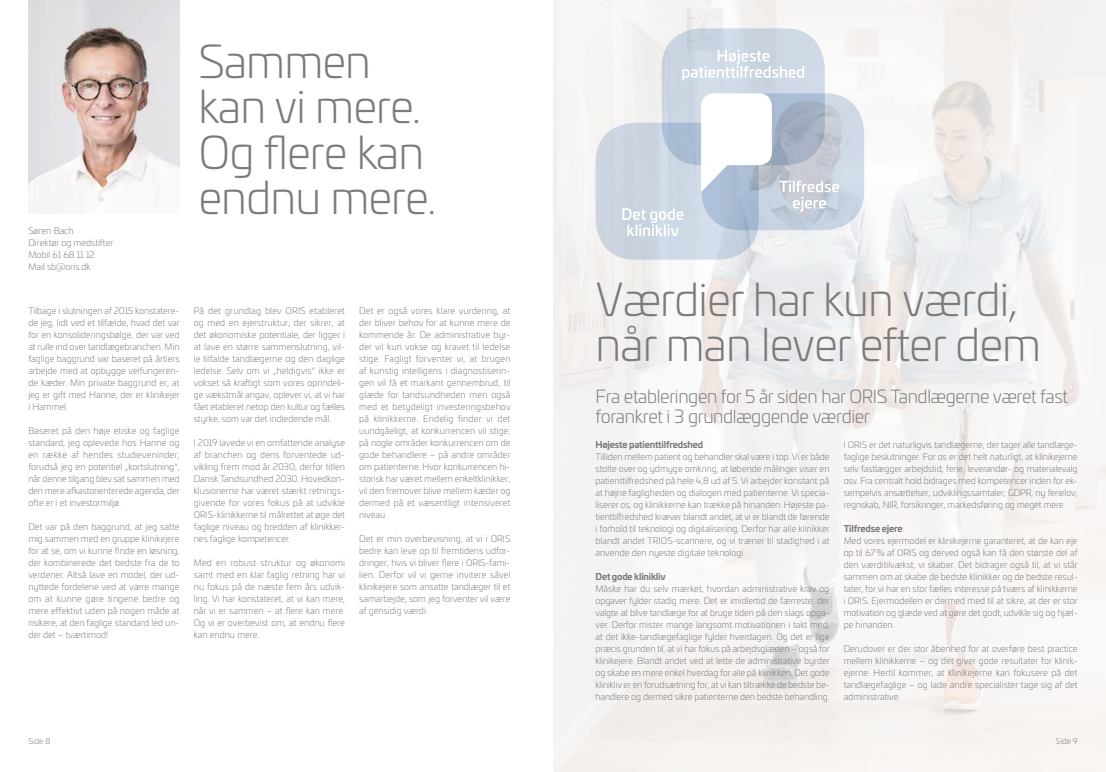
<style>
.page{position:relative;width:1106px;height:772px;background:#fff}
.page>*{position:absolute;margin:0;border:0;box-sizing:border-box;transform-origin:0 0}
.t1{font:300 45px/45px "Univia Pro";letter-spacing:-.02em;color:#7c7b7b}
.t2{font:300 18px/20px "Univia Pro";letter-spacing:-.02em;color:#7c7b7b}
.t3{font:300 9px/12px "Univia Pro";color:#7c7b7b;text-align:justify}
.t4{font:700 9px "Univia Pro";letter-spacing:-.02em;color:#7c7b7b}
.t5{font:300 8px "Univia Pro";color:#7c7b7b}
</style>
<div class="page">
<img style="left:553px;top:0;width:553px;height:771px">
<img style="left:28px;top:0;width:152px;height:213px">
<div style="left:595px;top:123px;width:163px;height:136px;background:#ccd5e1;border-radius:39px"></div>
<svg style="left:701px;top:93px;width:163px;height:137px;background:#c1ccdb"></svg>
<svg style="left:661px;top:28px;width:163px;height:137px;background:#bdc9d8"></svg>
<svg style="left:682px;top:50px;width:122px;height:31px"></svg>
<svg style="left:622px;top:208px;width:61px;height:28px"></svg>
<svg style="left:779px;top:180px;width:60px;height:31px"></svg>
<svg style="left:701px;top:93px;width:71px;height:99px"></svg>
<p class="t3" style="left:28px;top:224px;width:87px;text-align:left">Søren Bach<br>Direktør og medstifter<br>Mobil 61 68 11 12<br>Mail sb@oris.dk</p>
<p class="t3" style="left:28px;top:304px;width:153px">Tilbage i slutningen af 2015 konstatere&shy;de jeg, lidt ved et tilfælde, hvad det var for en konsolideringsbølge, der var ved at rulle ind over tandlægebranchen. Min faglige baggrund var baseret på årtiers arbejde med at opbygge velfungeren&shy;de kæder. Min private baggrund er, at jeg er gift med Hanne, der er klinikejer i Hammel.</p>
<p class="t3" style="left:28px;top:424px;width:153px">Baseret på den høje etiske og faglige standard, jeg oplevede hos Hanne og en række af hendes studieveninder, forudså jeg en potentiel „kortslutning“, når denne tilgang blev sat sammen med den mere afkastorienterede agenda, der ofte er i et investormiljø.</p>
<p class="t3" style="left:28px;top:520px;width:153px">Det var på den baggrund, at jeg satte mig sammen med en gruppe klinikejere for at se, om vi kunne finde en løsning, der kombinerede det bedste fra de to verdener. Altså lave en model, der ud&shy;nyttede fordelene ved at være mange om at kunne gøre tingene bedre og mere effektivt uden på nogen måde at risikere, at den faglige standard led un&shy;der det – tværtimod!</p>
<h1 class="t1" style="left:198px;top:37px;width:239px">Sammen kan vi mere.<br>Og flere kan endnu mere.</h1>
<p class="t3" style="left:194px;top:304px;width:153px">På det grundlag blev ORIS etableret og med en ejerstruktur, der sikrer, at det økonomiske potentiale, der ligger i at lave en større sammenslutning, vil&shy;le tilfalde tandlægerne og den daglige ledelse. Selv om vi „heldigvis“ ikke er vokset så kraftigt som vores oprindeli&shy;ge vækstmål angav, oplever vi, at vi har fået etableret netop den kultur og fælles styrke, som var det indledende mål.</p>
<p class="t3" style="left:194px;top:436px;width:153px">I 2019 lavede vi en omfattende analyse af branchen og dens forventede ud&shy;vikling frem mod år 2030, derfor titlen Dansk Tandsundhed 2030. Hovedkon&shy;klusionerne har været stærkt retnings&shy;givende for vores fokus på at udvikle ORIS-klinikkerne til målrettet at øge det faglige niveau og bredden af klinikker&shy;nes faglige kompetencer.</p>
<p class="t3" style="left:194px;top:556px;width:153px">Med en robust struktur og økonomi samt med en klar faglig retning har vi nu fokus på de næste fem års udvik&shy;ling. Vi har konstateret, at vi kan mere, når vi er sammen – at flere kan mere.<br>Og vi er overbevist om, at endnu flere kan endnu mere.</p>
<p class="t3" style="left:359px;top:304px;width:153px">Det er også vores klare vurdering, at der bliver behov for at kunne mere de kommende år. De administrative byr&shy;der vil kun vokse og kravet til ledelse stige. Fagligt forventer vi, at brugen af kunstig intelligens i diagnostiserin&shy;gen vil få et markant gennembrud, til glæde for tandsundheden men også med et betydeligt investeringsbehov på klinikkerne. Endelig finder vi det uundgåeligt, at konkurrencen vil stige; på nogle områder konkurrencen om de gode behandlere – på andre områder om patienterne. Hvor konkurrencen hi&shy;storisk har været mellem enkeltklinikker, vil den fremover blive mellem kæder og dermed på et væsentligt intensiveret niveau.</p>
<p class="t3" style="left:359px;top:531px;width:153px">Det er min overbevisning, at vi i ORIS bedre kan leve op til fremtidens udfor&shy;dringer, hvis vi bliver flere i ORIS-fami&shy;lien. Derfor vil vi gerne invitere såvel klinikejere som ansatte tandlæger til et samarbejde, som jeg forventer vil være af gensidig værdi.</p>
<h1 class="t1" style="left:595px;top:275px;width:447px">Værdier har kun værdi, når man lever efter dem</h1>
<h2 class="t2" style="left:595px;top:385px;width:474px">Fra etableringen for 5 år siden har ORIS Tandlægerne været fast forankret i 3 grundlæggende værdier</h2>
<p class="t4" style="left:595px;top:437px;width:109px">Højeste patienttilfredshed</p>
<p class="t3" style="left:595px;top:450px;width:236px">Tilliden mellem patient og behandler skal være i top. Vi er både stolte over og ydmyge omkring, at løbende målinger viser en patienttilfredshed på hele 4,8 ud af 5. Vi arbejder konstant på at højne fagligheden og dialogen med patienterne. Vi specia&shy;liserer os, og klinikkerne kan trække på hinanden. Højeste pa&shy;tienttilfredshed kræver blandt andet, at vi er blandt de førende i forhold til teknologi og digitalisering. Derfor har alle klinikker blandt andet TRIOS-scannere, og vi træner til stadighed i at anvende den nyeste digitale teknologi.</p>
<p class="t4" style="left:595px;top:569px;width:72px">Det gode klinikliv</p>
<p class="t3" style="left:595px;top:582px;width:236px">Måske har du selv mærket, hvordan administrative krav og opgaver fylder stadig mere. Det er imidlertid de færreste, der valgte at blive tandlæge for at bruge tiden på den slags opga&shy;ver. Derfor mister mange langsomt motivationen i takt med, at det ikke-tandlægefaglige fylder hverdagen. Og det er lige præcis grunden til, at vi har fokus på arbejdsglæden – også for klinikejere. Blandt andet ved at lette de administrative byrder og skabe en mere enkel hverdag for alle på klinikken. Det gode klinikliv er en forudsætning for, at vi kan tiltrække de bedste be&shy;handlere og dermed sikre patienterne den bedste behandling.</p>
<p class="t3" style="left:843px;top:438px;width:235px">I ORIS er det naturligvis tandlægerne, der tager alle tandlæge&shy;faglige beslutninger. For os er det helt naturligt, at klinikejerne selv fastlægger arbejdstid, ferie, leverandør- og materialevalg osv. Fra centralt hold bidrages med kompetencer inden for ek&shy;sempelvis ansættelser, udviklingssamtaler, GDPR, ny ferielov, regnskab, NIR, forsikringer, markedsføring og meget mere.</p>
<p class="t4" style="left:843px;top:521px;width:60px">Tilfredse ejere</p>
<p class="t3" style="left:843px;top:534px;width:236px">Med vores ejermodel er klinikejerne garanteret, at de kan eje op til 67% af ORIS og derved også kan få den største del af den værditilvækst, vi skaber. Det bidrager også til, at vi står sammen om at skabe de bedste klinikker og de bedste resul&shy;tater, for vi har en stor fælles interesse på tværs af klinikkerne i ORIS. Ejermodellen er dermed med til at sikre, at der er stor motivation og glæde ved at gøre det godt, udvikle sig og hjæl&shy;pe hinanden.</p>
<p class="t3" style="left:843px;top:642px;width:235px;text-align:left">Derudover er der stor åbenhed for at overføre best practice mellem klinikkerne – og det giver gode resultater for klinik&shy;ejerne. Hertil kommer, at klinikejerne kan fokusere på det tandlægefaglige – og lade andre specialister tage sig af det administrative.</p>
<p class="t5" style="left:28px;top:734px;width:24px">Side 8</p>
<p class="t5" style="left:1055px;top:734px;width:23px">Side 9</p>
</div>
